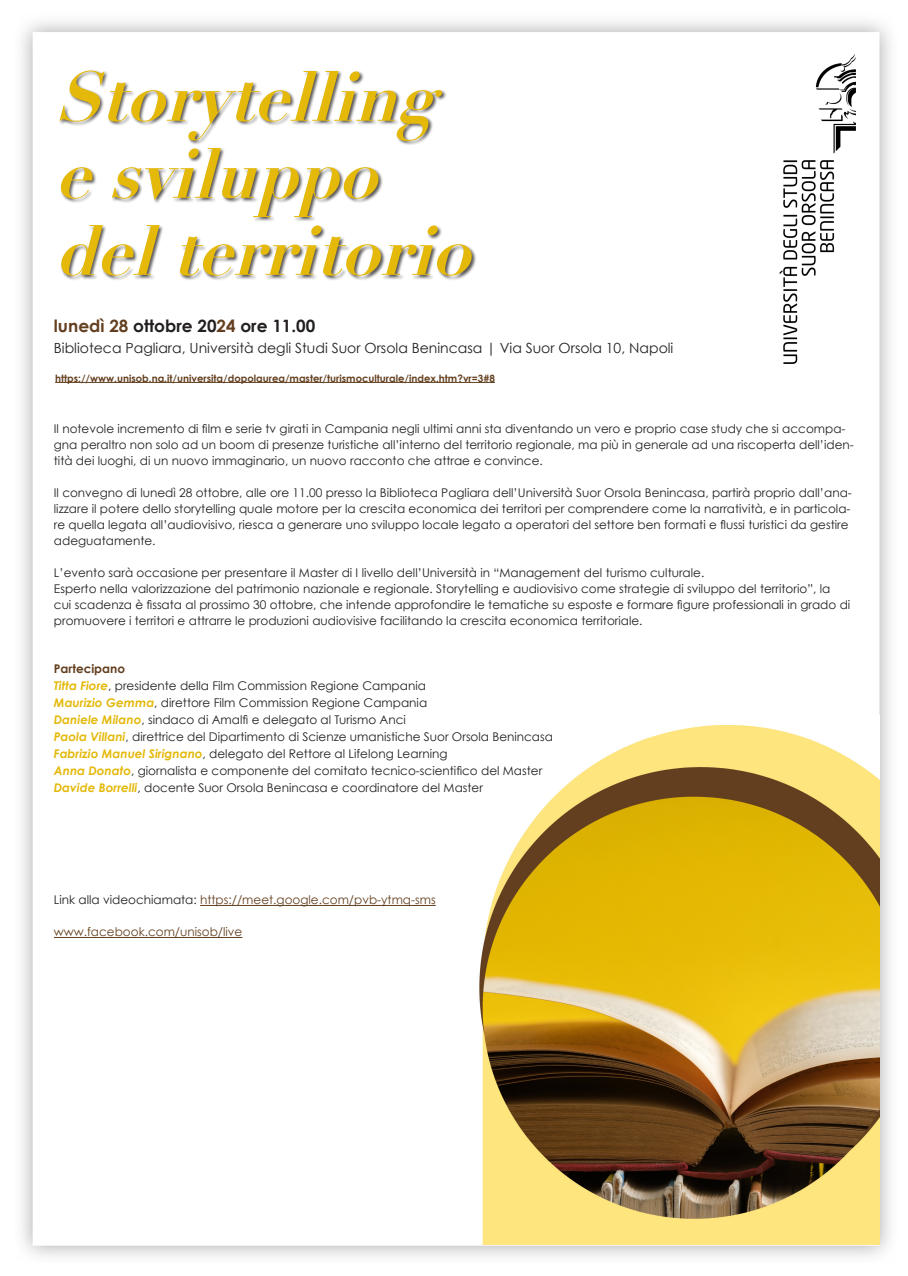
<style>
.page{position:relative;width:908px;height:1276px;background:#fff}
.page>*{position:absolute;margin:0;border:0;box-sizing:border-box;transform-origin:0 0}
.t1{font:italic 700 69px "Didot";color:#e4b90a}
.t2{font:700 17px "Century Gothic";color:#231f20}
.t3{font:14px "Century Gothic";color:#231f20}
.t4{font:12px/16px "Century Gothic";color:#231f20}
.t5{font:12px "Century Gothic";color:#633f1f}
.t6{font:700 12px "Century Gothic";color:#633f1f}
.t7{font:700 10px "Century Gothic";color:#633f1f}
.s1{color:#633f1f}
.s2{font-weight:700;font-style:italic;color:#e4b90a}
.s3{color:#231f20}
</style>
<div class="page">
<img style="left:21px;top:21px;width:870px;height:1236px">
<img style="left:732px;top:51px;width:144px;height:322px">
<img style="left:454px;top:715px;width:425px;height:529px">
<div style="left:58px;top:70px;width:418px;height:211px;background:#231f20;opacity:.75"></div>
<hr style="left:55px;top:382px;width:440px;height:1px;background:#633f1f">
<hr style="left:200px;top:905px;width:235px;height:1px;background:#633f1f">
<hr style="left:54px;top:937px;width:188px;height:1px;background:#633f1f">
<p class="t1" style="left:55px;top:53px;width:403px">Story telling</p>
<p class="t1" style="left:55px;top:130px;width:346px">esviluppo</p>
<p class="t1" style="left:55px;top:207px;width:439px">delterritorio</p>
<p class="t2" style="left:54px;top:315px;width:263px"><span class="s1">lunedì 28</span> ottobre 20<span class="s1">24</span> ore 11.00</p>
<p class="t3" style="left:54px;top:340px;width:620px">Biblioteca Pagliara, Università degli Studi Suor Orsola Benincasa | Via Suor Orsola 10, Napoli</p>
<p class="t7" style="left:55px;top:371px;width:441px">https://www.unisob.na.it/universita/dopolaurea/master/turismoculturale/index.htm?vr=3#8</p>
<p class="t4" style="left:54px;top:421px;width:801px">Il notevole incremento di film e serie tv girati in Campania negli ultimi anni sta diventando un vero e proprio case study che si accompa&shy;gna peraltro non solo ad un boom di presenze turistiche all’interno del territorio regionale, ma più in generale ad una riscoperta dell’iden&shy;tità dei luoghi, di un nuovo immaginario, un nuovo racconto che attrae e convince.</p>
<p class="t4" style="left:54px;top:485px;width:799px">Il convegno di lunedì 28 ottobre, alle ore 11.00 presso la Biblioteca Pagliara dell’Università Suor Orsola Benincasa, partirà proprio dall’ana&shy;lizzare il potere dello storytelling quale motore per la crescita economica dei territori per comprendere come la narratività, e in particola&shy;re quella legata all’audiovisivo, riesca a generare uno sviluppo locale legato a operatori del settore ben formati e flussi turistici da gestire adeguatamente.</p>
<p class="t4" style="left:54px;top:565px;width:651px">L’evento sarà occasione per presentare il Master di I livello dell’Università in “Management del turismo culturale.</p>
<p class="t4" style="left:54px;top:581px;width:797px">Esperto nella valorizzazione del patrimonio nazionale e regionale. Storytelling e audiovisivo come strategie di sviluppo del territorio”, la cui scadenza è fissata al prossimo 30 ottobre, che intende approfondire le tematiche su esposte e formare figure professionali in grado di promuovere i territori e attrarre le produzioni audiovisive facilitando la crescita economica territoriale.</p>
<p class="t6" style="left:54px;top:661px;width:73px">Partecipano</p>
<p class="t4" style="left:54px;top:678px;width:373px"><span class="s2">Titta Fiore</span>, presidente della Film Commission Regione Campania</p>
<p class="t4" style="left:54px;top:695px;width:374px"><span class="s2">Maurizio Gemma</span>, direttore Film Commission Regione Campania</p>
<p class="t4" style="left:54px;top:712px;width:353px"><span class="s2">Daniele Milano</span>, sindaco di Amalfi e delegato al Turismo Anci</p>
<p class="t4" style="left:54px;top:729px;width:500px"><span class="s2">Paola Villani</span>, direttrice del Dipartimento di Scienze umanistiche Suor Orsola Benincasa</p>
<p class="t4" style="left:54px;top:746px;width:395px"><span class="s2">Fabrizio Manuel Sirignano</span>, delegato del Rettore al Lifelong Learning</p>
<p class="t4" style="left:54px;top:763px;width:489px"><span class="s2">Anna Donato</span>, giornalista e componente del comitato tecnico-scientifico del Master</p>
<p class="t4" style="left:54px;top:780px;width:430px"><span class="s2">Davide Borrelli</span>, docente Suor Orsola Benincasa e coordinatore del Master</p>
<p class="t5" style="left:54px;top:892px;width:383px"><span class="s3">Link alla videochiamata:</span> https://meet.google.com/pvb-ytmq-sms</p>
<p class="t5" style="left:54px;top:924px;width:190px">www.facebook.com/unisob/live</p>
</div>
